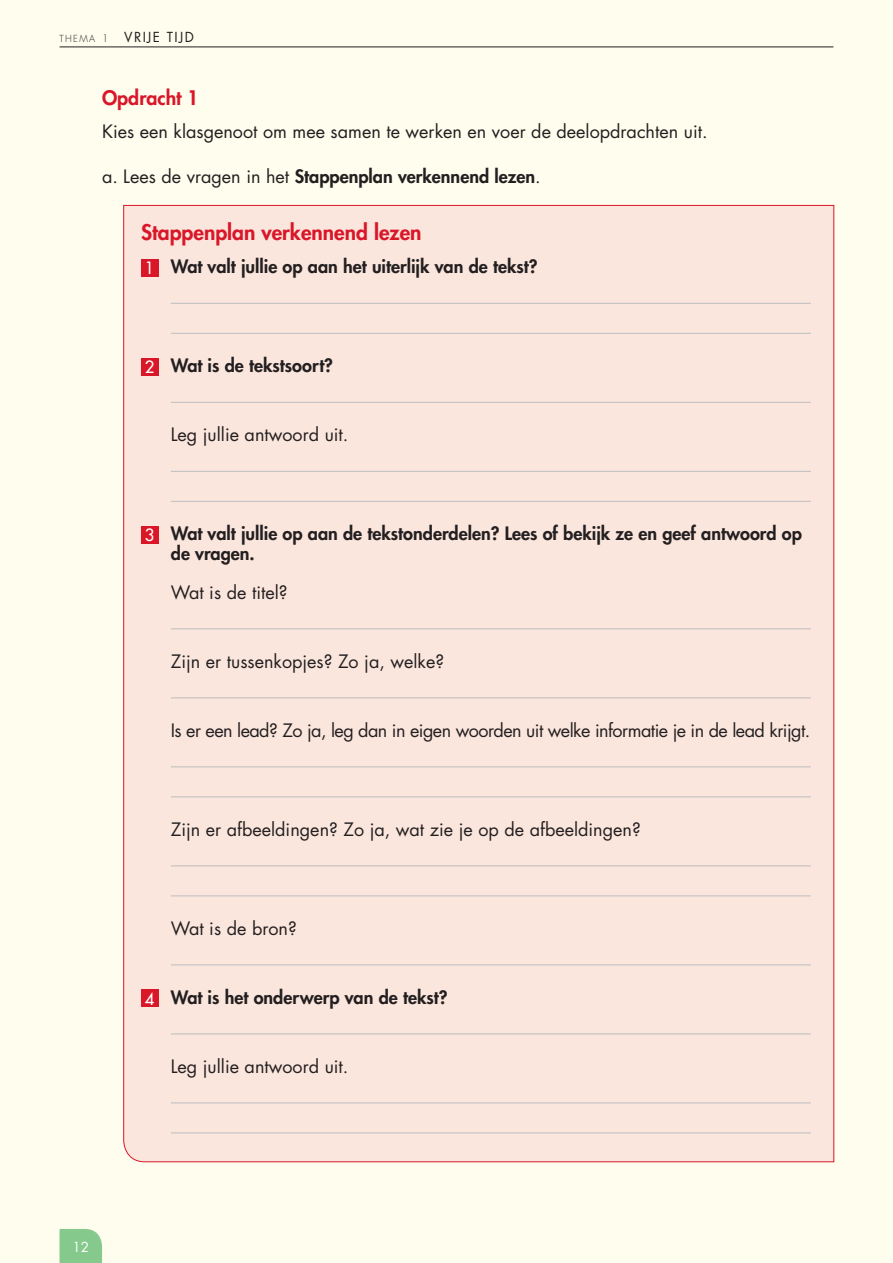
<style>
.page{position:relative;width:893px;height:1263px;background:#fffdee}
.page>*{position:absolute;margin:0;border:0;box-sizing:border-box;transform-origin:0 0}
.t1{font:800 21px "Futura Std";color:#d91729}
.t2{font:800 19.5px "Futura Std";color:#d91729}
.t3{font:800 18px/19.5px "Futura Std";color:#231f20}
.t4{font:18px "Futura Std";color:#231f20}
.t5{font:18px "Futura Std";letter-spacing:-.03em;color:#231f20}
.t6{font:13.5px "Futura Std";letter-spacing:.1em;color:#231f20}
.t7{font:13.5px "Futura Std";color:#fff}
.s1{font-weight:300;font-size:9.45px}
.s2{font-weight:300;font-size:10.05px}
.s3{font-weight:400}
.s4{font-weight:500;font-size:16.5px;color:#fff}
</style>
<div class="page">
<div style="left:123px;top:205px;width:712px;height:957px;background:#fbe6dd"></div>
<svg style="left:60px;top:1229px;width:42px;height:34px"></svg>
<hr style="left:60px;top:47px;width:773px;height:1px;background:#231f20">
<p class="t6" style="left:60px;top:29px;width:136px"><span class="s1">THEMA</span> <span class="s2">1</span> VRIJE TIJD</p>
<p class="t2" style="left:102px;top:85px;width:98px">Opdracht 1</p>
<p class="t4" style="left:102px;top:120px;width:607px">Kies een klasgenoot om mee samen te werken en voer de deelopdrachten uit.</p>
<p class="t3" style="left:102px;top:167px;width:440px"><span class="s3">a. Lees de vragen in het</span> Stappenplan verkennend lezen<span class="s3">.</span></p>
<p class="t1" style="left:141px;top:218px;width:282px">Stappenplan verkennend lezen</p>
<p class="t3" style="left:145px;top:257px;width:394px"><span class="s4">1</span> Wat valt jullie op aan het uiterlijk van de tekst?</p>
<p class="t3" style="left:145px;top:356px;width:190px"><span class="s4">2</span> Wat is de tekstsoort?</p>
<p class="t4" style="left:171px;top:423px;width:179px">Leg jullie antwoord uit.</p>
<p class="t3" style="left:171px;top:524px;width:633px;text-indent:-26px"><span class="s4">3</span> Wat valt jullie op aan de tekstonderdelen? Lees of bekijk ze en geef antwoord op de vragen.</p>
<p class="t4" style="left:171px;top:581px;width:118px">Wat is de titel?</p>
<p class="t4" style="left:171px;top:650px;width:275px">Zijn er tussenkopjes? Zo ja, welke?</p>
<p class="t5" style="left:171px;top:719px;width:641px">Is er een lead? Zo ja, leg dan in eigen woorden uit welke informatie je in de lead krijgt.</p>
<p class="t4" style="left:171px;top:818px;width:471px">Zijn er afbeeldingen? Zo ja, wat zie je op de afbeeldingen?</p>
<p class="t4" style="left:171px;top:917px;width:127px">Wat is de bron?</p>
<p class="t3" style="left:145px;top:987px;width:304px"><span class="s4">4</span> Wat is het onderwerp van de tekst?</p>
<p class="t7" style="left:72px;top:1238px;width:18px">12</p>
<p class="t4" style="left:171px;top:1055px;width:179px">Leg jullie antwoord uit.</p>
</div>
